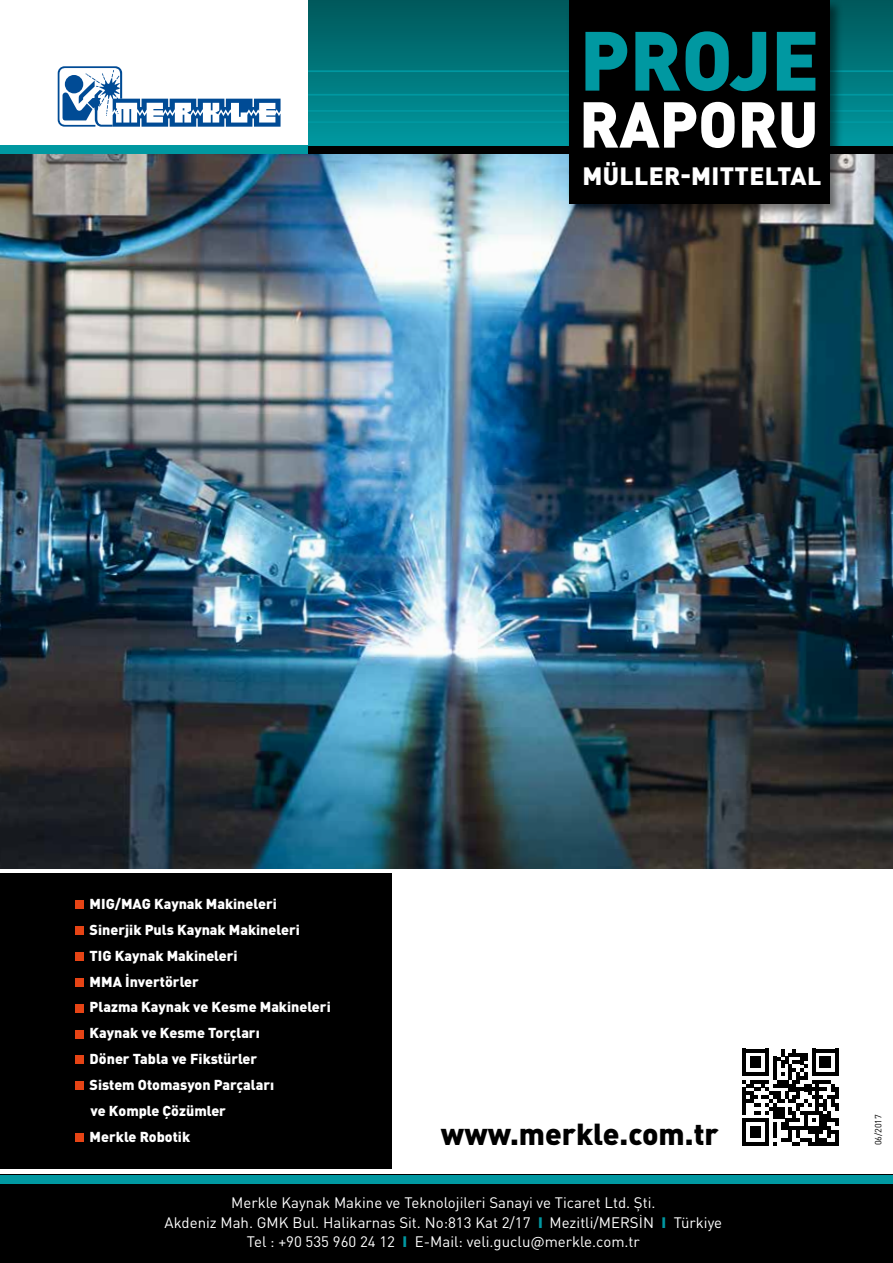
<style>
.page{position:relative;width:893px;height:1263px;background:#fff}
.page>*{position:absolute;margin:0;border:0;box-sizing:border-box;transform-origin:0 0}
.t1{font:900 82.5px "DIN Pro";color:#0098a1}
.t2{font:900 63.75px "DIN Pro";color:#fff}
.t3{font:900 30px "DIN Pro";color:#000}
.t4{font:900 24.75px "DIN Pro";letter-spacing:.015em;color:#fff}
.t5{font:15px/19.5px "DIN Pro";color:#fff;text-align:center}
.t6{font:900 14.25px/26px "DIN Pro";color:#fff}
.t7{font:9px "DIN Pro";letter-spacing:-.01em;color:#000}
.s1{font-weight:900;color:#0098a1}
</style>
<div class="page">
<div style="left:0;top:873px;width:392px;height:296px;background:#000"></div>
<img style="left:0;top:154px;width:893px;height:714px">
<svg style="left:58px;top:66px;width:223px;height:61px"></svg>
<div style="left:307px;top:145px;width:586px;height:9px;background:#000"></div>
<div style="left:308px;top:1px;width:585px;height:144px;background:linear-gradient(to bottom,#00585b,#0098a0)"></div>
<hr style="left:308px;top:70px;width:585px;height:2px;background:#0098a1">
<hr style="left:308px;top:94px;width:585px;height:2px;background:#0098a1">
<hr style="left:308px;top:110px;width:585px;height:2px;background:#0098a1">
<hr style="left:308px;top:121px;width:585px;height:2px;background:#0098a1">
<div style="left:0;top:145px;width:308px;height:9px;background:#0098a1"></div>
<div style="left:0;top:1174px;width:893px;height:89px;background:#000"></div>
<div style="left:0;top:1175px;width:893px;height:8px;background:#0098a1"></div>
<div style="left:75px;top:900px;width:8px;height:9px;background:#e64415"></div>
<div style="left:75px;top:926px;width:8px;height:9px;background:#e64415"></div>
<div style="left:75px;top:952px;width:8px;height:9px;background:#e64415"></div>
<div style="left:75px;top:978px;width:8px;height:8px;background:#e64415"></div>
<div style="left:75px;top:1004px;width:8px;height:8px;background:#e64415"></div>
<div style="left:75px;top:1030px;width:8px;height:8px;background:#e64415"></div>
<div style="left:75px;top:1056px;width:8px;height:8px;background:#e64415"></div>
<div style="left:75px;top:1081px;width:8px;height:9px;background:#e64415"></div>
<div style="left:75px;top:1133px;width:8px;height:9px;background:#e64415"></div>
<div style="left:566px;top:0;width:277px;height:219px;background:#000;opacity:.5"></div>
<div style="left:569px;top:1px;width:260px;height:203px;background:#000"></div>
<svg style="left:742px;top:1049px;width:97px;height:96px"></svg>
<h1 class="t1" style="left:580px;top:5px;width:241px">PROJE</h1>
<h2 class="t2" style="left:579px;top:81px;width:241px">RAPORU</h2>
<h3 class="t4" style="left:583px;top:160px;width:240px">MÜLLER-MITTELTAL</h3>
<p class="t6" style="left:90px;top:890px;width:243px">MIG/MAG Kaynak Makineleri<br>Sinerjik Puls Kaynak Makineleri<br>TIG Kaynak Makineleri<br>MMA İnvertörler<br>Plazma Kaynak ve Kesme Makineleri<br>Kaynak ve Kesme Torçları<br>Döner Tabla ve Fikstürler<br>Sistem Otomasyon Parçaları<br>ve Komple Çözümler<br>Merkle Robotik</p>
<h3 class="t3" style="left:441px;top:1114px;width:279px">www.merkle.com.tr</h3>
<p class="t5" style="left:165px;top:1192px;width:559px">Merkle Kaynak Makine ve Teknolojileri Sanayi ve Ticaret Ltd. Ști.<br>Akdeniz Mah. GMK Bul. Halikarnas Sit. No:813 Kat 2/17 <span class="s1">I</span> Mezitli/MERSİN <span class="s1">I</span> Türkiye<br>Tel : +90 535 960 24 12 <span class="s1">I</span> E-Mail: veli.guclu@merkle.com.tr</p>
<p class="t7" style="left:872px;top:1145px;width:32px;rotate:-90deg">06/2017</p>
</div>
